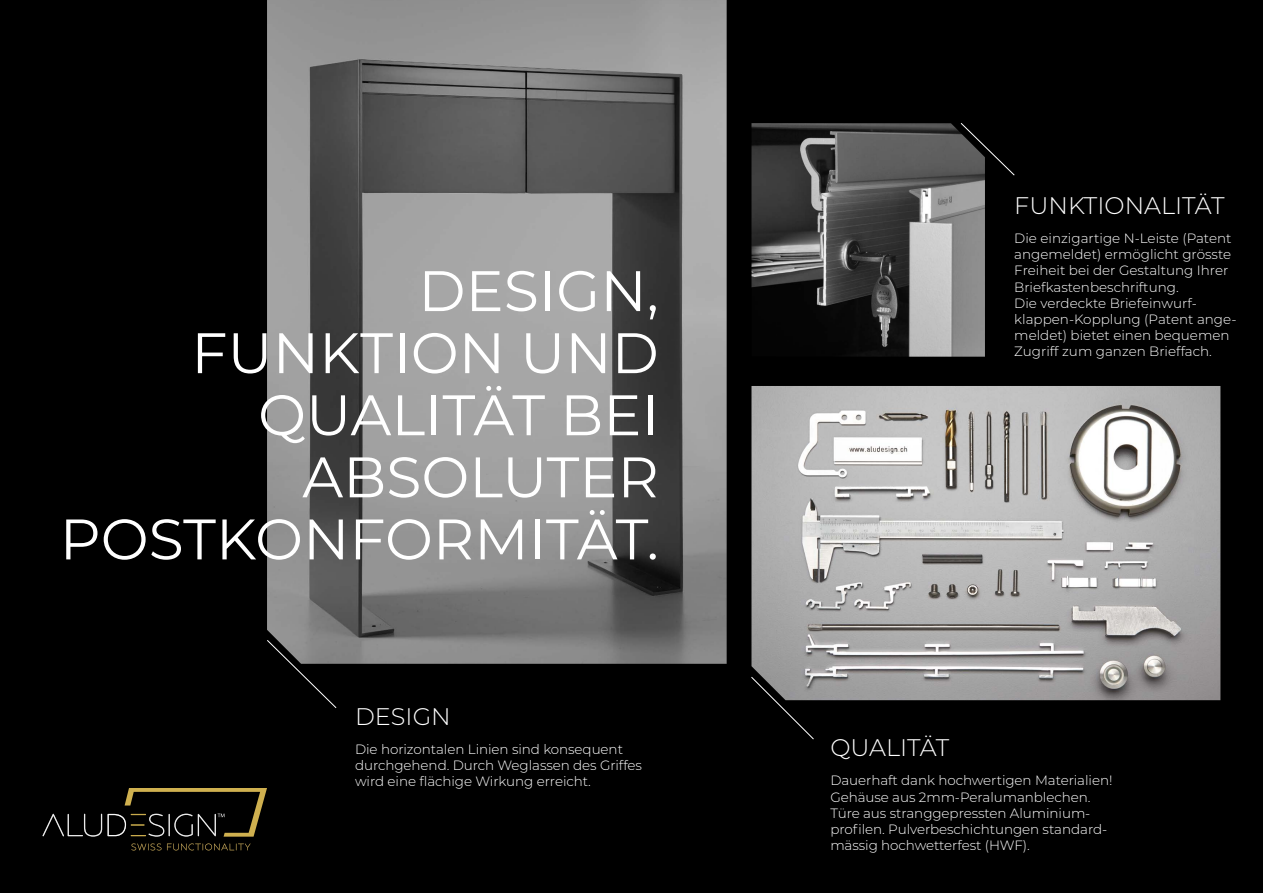
<style>
.page{position:relative;width:1263px;height:893px;background:#000}
.page>*{position:absolute;margin:0;border:0;box-sizing:border-box;transform-origin:0 0}
.t1{font:57px/62.1px "Montserrat";color:#fff;text-align:right}
.t2{font:300 24px "Montserrat";color:#fff}
.t3{font:300 13.5px/16.2px "Montserrat";letter-spacing:-.005em;color:#fff}
</style>
<div class="page">
<img style="left:751px;top:123px;width:234px;height:234px">
<img style="left:267px;top:0;width:460px;height:664px">
<img style="left:751px;top:386px;width:469px;height:314px">
<svg style="left:751px;top:676px;width:63px;height:64px"></svg>
<svg style="left:960px;top:123px;width:55px;height:53px"></svg>
<svg style="left:267px;top:639px;width:70px;height:69px"></svg>
<svg style="left:42px;top:814px;width:60px;height:23px"></svg>
<svg style="left:108px;top:788px;width:159px;height:49px"></svg>
<svg style="left:131px;top:843px;width:119px;height:7px"></svg>
<h1 class="t1" style="left:60px;top:258px;width:600px">DESIGN,<br>FUNKTION UND<br>QUALITÄT BEI<br>ABSOLUTER<br>POSTKONFORMITÄT.</h1>
<h2 class="t2" style="left:355px;top:700px;width:97px">DESIGN</h2>
<p class="t3" style="left:355px;top:741px;width:288px">Die horizontalen Linien sind konsequent durchgehend. Durch Weglassen des Griffes wird eine flächige Wirkung erreicht.</p>
<h2 class="t2" style="left:1014px;top:189px;width:212px">FUNKTIONALITÄT</h2>
<p class="t3" style="left:1014px;top:230px;width:224px">Die einzigartige N-Leiste (Patent angemeldet) ermöglicht grösste<br>Freiheit bei der Gestaltung Ihrer<br>Briefkastenbeschriftung.<br>Die verdeckte Briefeinwurf&shy;klappen-Kopplung (Patent ange&shy;meldet) bietet einen bequemen<br>Zugriff zum ganzen Brieffach.</p>
<h2 class="t2" style="left:830px;top:732px;width:121px">QUALITÄT</h2>
<p class="t3" style="left:830px;top:772px;width:284px">Dauerhaft dank hochwertigen Materialien!<br>Gehäuse aus 2mm-Peralumanblechen.<br>Türe aus stranggepressten Aluminium&shy;profilen. Pulverbeschichtungen standard&shy;mässig hochwetterfest (HWF).</p>
</div>
